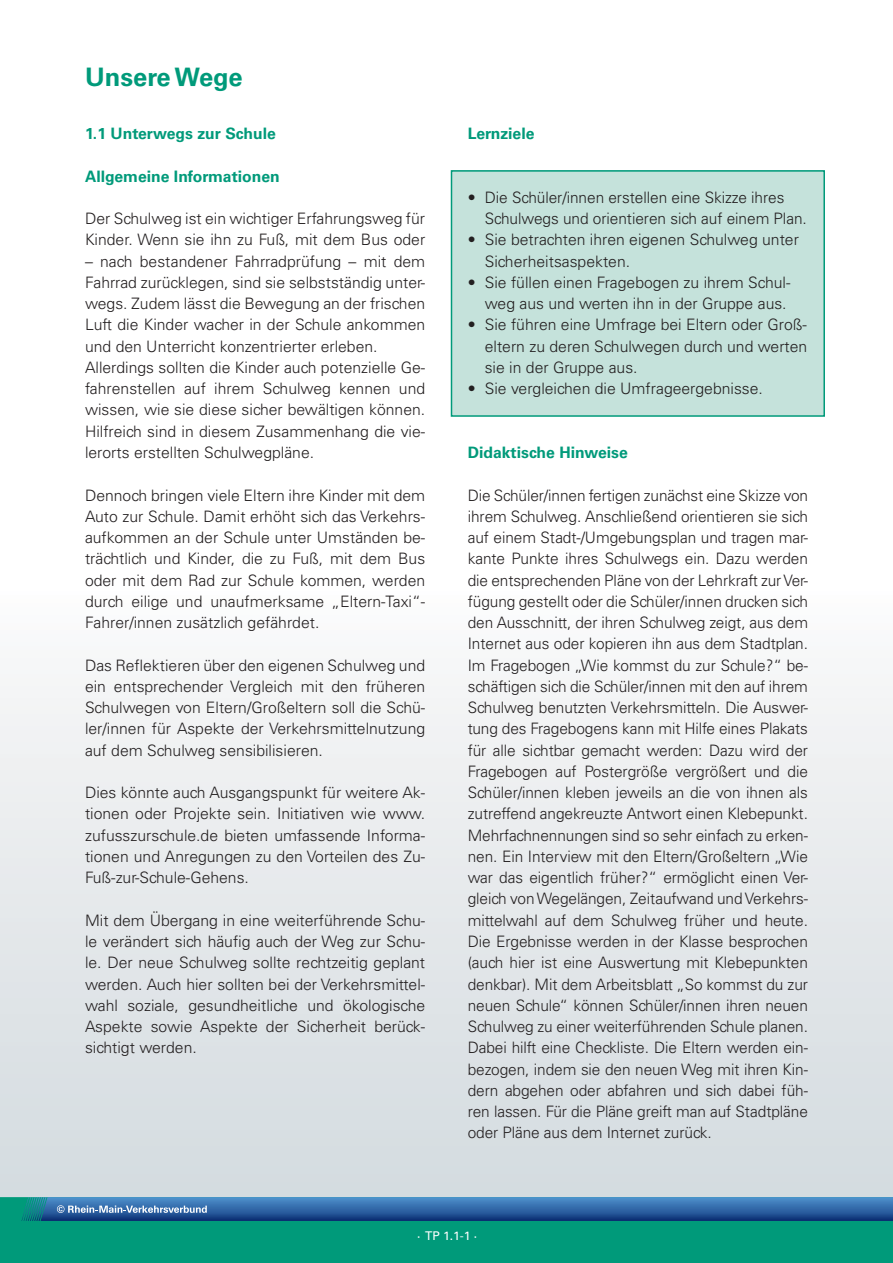
<style>
.page{position:relative;width:893px;height:1263px;background:#fff}
.page>*{position:absolute;margin:0;border:0;box-sizing:border-box;transform-origin:0 0}
.t1{font:700 25.5px "Univers";color:#009a7a}
.t2{font:300 15.75px/21.3px "Univers";color:#231f20;text-align:justify}
.t3{font:700 15.75px "Univers";color:#009a7a}
.t4{font:12px "Univers";color:#fff}
</style>
<div class="page">
<div style="left:0;top:255px;width:893px;height:1008px;background:linear-gradient(to bottom,#fff,#d3dade)"></div>
<div style="left:0;top:1197px;width:893px;height:66px;background:#009a7a"></div>
<svg style="left:22px;top:1197px;width:871px;height:24px;background:#3268a5"></svg>
<div style="left:451px;top:171px;width:373px;height:245px;background:#c5e2db"></div>
<div style="left:451px;top:170px;width:374px;height:247px;border:2px solid #009a7a"></div>
<h1 class="t1" style="left:85px;top:68px;width:159px">Unsere Wege</h1>
<p class="t3" style="left:85px;top:128px;width:192px">1.1 Unterwegs zur Schule</p>
<p class="t3" style="left:85px;top:170px;width:196px">Allgemeine Informationen</p>
<p class="t2" style="left:85px;top:209px;width:342px">Der Schulweg ist ein wichtiger Erfahrungsweg für<br>Kinder. Wenn sie ihn zu Fuß, mit dem Bus oder</p>
<p class="t2" style="left:85px;top:252px;width:342px;text-align:left">– nach bestandener Fahrradprüfung – mit dem Fahrrad zurücklegen, sind sie selbstständig unter&shy;wegs. Zudem lässt die Bewegung an der frischen Luft die Kinder wacher in der Schule ankommen und den Unterricht konzentrierter erleben.<br>Allerdings sollten die Kinder auch potenzielle Ge&shy;fahrenstellen auf ihrem Schulweg kennen und wissen, wie sie diese sicher bewältigen können.<br>Hilfreich sind in diesem Zusammenhang die vie&shy;lerorts erstellten Schulwegpläne.</p>
<p class="t2" style="left:85px;top:486px;width:342px">Dennoch bringen viele Eltern ihre Kinder mit dem Auto zur Schule. Damit erhöht sich das Verkehrs&shy;aufkommen an der Schule unter Umständen be&shy;trächtlich und Kinder, die zu Fuß, mit dem Bus oder mit dem Rad zur Schule kommen, werden durch eilige und unaufmerksame „Eltern-Taxi“- Fahrer/innen zusätzlich gefährdet.</p>
<p class="t2" style="left:85px;top:656px;width:342px">Das Reflektieren über den eigenen Schulweg und ein entsprechender Vergleich mit den früheren Schulwegen von Eltern/Großeltern soll die Schü&shy;ler/innen für Aspekte der Verkehrsmittelnutzung auf dem Schulweg sensibilisieren.</p>
<p class="t2" style="left:85px;top:783px;width:342px">Dies könnte auch Ausgangspunkt für weitere Ak&shy;tionen oder Projekte sein. Initiativen wie www. zufusszurschule.de bieten umfassende Informa&shy;tionen und Anregungen zu den Vorteilen des Zu-Fuß-zur-Schule-Gehens.</p>
<p class="t2" style="left:85px;top:911px;width:342px">Mit dem Übergang in eine weiterführende Schu&shy;le verändert sich häufig auch der Weg zur Schu&shy;le. Der neue Schulweg sollte rechtzeitig geplant werden. Auch hier sollten bei der Verkehrsmittel&shy;wahl soziale, gesundheitliche und ökologische Aspekte sowie Aspekte der Sicherheit berück&shy;sichtigt werden.</p>
<p class="t3" style="left:468px;top:128px;width:68px">Lernziele</p>
<p class="t2" style="left:485px;top:188px;width:324px;text-indent:-17px">• Die Schüler/innen erstellen eine Skizze ihres<br>Schulwegs und orientieren sich auf einem Plan.</p>
<p class="t2" style="left:485px;top:231px;width:316px;text-indent:-17px">• Sie betrachten ihren eigenen Schulweg unter<br>Sicherheitsaspekten.</p>
<p class="t2" style="left:468px;top:273px;width:324px;text-align:right">• Sie füllen einen Fragebogen zu ihrem Schul&shy;weg aus und werten ihn in der Gruppe aus.</p>
<p class="t2" style="left:485px;top:316px;width:324px;text-indent:-17px">• Sie führen eine Umfrage bei Eltern oder Groß&shy;eltern zu deren Schulwegen durch und werten sie in der Gruppe aus.</p>
<p class="t2" style="left:468px;top:379px;width:297px">• Sie vergleichen die Umfrageergebnisse.</p>
<p class="t3" style="left:468px;top:447px;width:162px">Didaktische Hinweise</p>
<p class="t2" style="left:468px;top:486px;width:342px">Die Schüler/innen fertigen zunächst eine Skizze von ihrem Schulweg. Anschließend orientieren sie sich auf einem Stadt-/Umgebungsplan und tragen mar&shy;kante Punkte ihres Schulwegs ein. Dazu werden die entsprechenden Pläne von der Lehrkraft zur Ver&shy;fügung gestellt oder die Schüler/innen drucken sich den Ausschnitt, der ihren Schulweg zeigt, aus dem Internet aus oder kopieren ihn aus dem Stadtplan.<br>Im Fragebogen „Wie kommst du zur Schule?“ be&shy;schäftigen sich die Schüler/innen mit den auf ihrem Schulweg benutzten Verkehrsmitteln. Die Auswer&shy;tung des Fragebogens kann mit Hilfe eines Plakats für alle sichtbar gemacht werden: Dazu wird der Fragebogen auf Postergröße vergrößert und die Schüler/innen kleben jeweils an die von ihnen als zutreffend angekreuzte Antwort einen Klebepunkt.<br>Mehrfachnennungen sind so sehr einfach zu erken&shy;nen. Ein Interview mit den Eltern/Großeltern „Wie war das eigentlich früher?“ ermöglicht einen Ver&shy;gleich von Wegelängen, Zeitaufwand und Verkehrs&shy;mittelwahl auf dem Schulweg früher und heute.<br>Die Ergebnisse werden in der Klasse besprochen (auch hier ist eine Auswertung mit Klebepunkten denkbar). Mit dem Arbeitsblatt „So kommst du zur neuen Schule“ können Schüler/innen ihren neuen Schulweg zu einer weiterführenden Schule planen.<br>Dabei hilft eine Checkliste. Die Eltern werden ein&shy;bezogen, indem sie den neuen Weg mit ihren Kin&shy;dern abgehen oder abfahren und sich dabei füh&shy;ren lassen. Für die Pläne greift man auf Stadtpläne oder Pläne aus dem Internet zurück.</p>
<p class="t4" style="left:417px;top:1231px;width:62px">· TP 1.1-1 ·</p>
</div>
